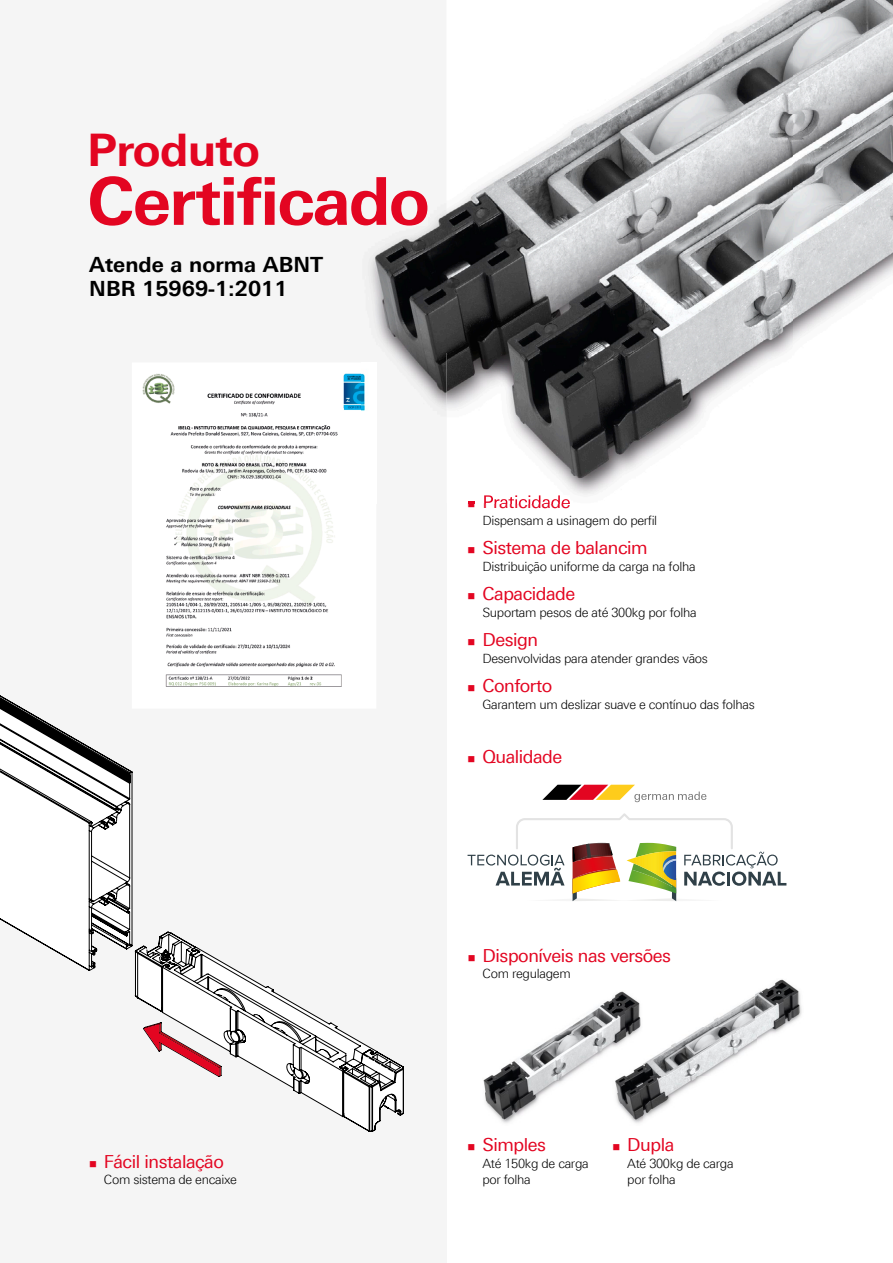
<style>
.page{position:relative;width:893px;height:1263px;background:#fff}
.page>*{position:absolute;margin:0;border:0;box-sizing:border-box;transform-origin:0 0}
.t1{font:700 66px "LT Univers Basic";letter-spacing:-.025em;color:#e30521}
.t2{font:700 45px "LT Univers Basic";letter-spacing:-.015em;color:#e30521}
.t3{font:700 21px/24px "LT Univers Basic";color:#000}
.t4{font:18px "LT Univers Basic";letter-spacing:-.025em;color:#e30521}
.t5{font:300 12.75px/16.5px "LT Univers Basic";letter-spacing:-.025em;color:#000}
</style>
<div class="page">
<div style="left:0;top:0;width:446px;height:1263px;background:#f5f5f5"></div>
<svg style="left:0;top:695px;width:404px;height:437px"></svg>
<svg style="left:144px;top:1023px;width:77px;height:53px"></svg>
<img style="left:483px;top:1000px;width:129px;height:81px">
<img style="left:483px;top:1081px;width:80px;height:42px">
<img style="left:704px;top:994px;width:52px;height:33px">
<img style="left:756px;top:979px;width:46px;height:64px">
<img style="left:642px;top:1027px;width:114px;height:95px">
<img style="left:612px;top:991px;width:30px;height:132px">
<img style="left:132px;top:373px;width:244px;height:336px">
<img style="left:370px;top:0;width:523px;height:502px">
<img style="left:362px;top:176px;width:65px;height:50px">
<img style="left:484px;top:495px;width:86px;height:8px">
<div style="left:362px;top:362px;width:14px;height:141px;background:#fff"></div>
<svg style="left:542px;top:785px;width:164px;height:17px"></svg>
<svg style="left:468px;top:813px;width:318px;height:88px"></svg>
<h2 class="t2" style="left:87px;top:123px;width:174px">Produto</h2>
<h1 class="t1" style="left:87px;top:162px;width:344px">Certificado</h1>
<h3 class="t3" style="left:89px;top:252px;width:235px">Atende a norma ABNT<br>NBR 15969-1:2011</h3>
<h3 class="t4" style="left:89px;top:1151px;width:136px">■ Fácil instalação</h3>
<p class="t5" style="left:104px;top:1171px;width:134px">Com sistema de encaixe</p>
<h3 class="t4" style="left:468px;top:492px;width:105px">■ Praticidade</h3>
<p class="t5" style="left:482px;top:512px;width:176px">Dispensam a usinagem do perfil</p>
<h3 class="t4" style="left:468px;top:538px;width:182px">■ Sistema de balancim</h3>
<p class="t5" style="left:482px;top:558px;width:215px">Distribuição uniforme da carga na folha</p>
<h3 class="t4" style="left:468px;top:583px;width:109px">■ Capacidade</h3>
<p class="t5" style="left:482px;top:604px;width:216px">Suportam pesos de até 300kg por folha</p>
<h3 class="t4" style="left:468px;top:629px;width:72px">■ Design</h3>
<p class="t5" style="left:482px;top:650px;width:227px">Desenvolvidas para atender grandes vãos</p>
<h3 class="t4" style="left:468px;top:675px;width:86px">■ Conforto</h3>
<p class="t5" style="left:482px;top:696px;width:274px">Garantem um deslizar suave e contínuo das folhas</p>
<h3 class="t4" style="left:468px;top:747px;width:96px">■ Qualidade</h3>
<h3 class="t4" style="left:468px;top:945px;width:205px">■ Disponíveis nas versões</h3>
<p class="t5" style="left:483px;top:965px;width:90px">Com regulagem</p>
<h3 class="t4" style="left:468px;top:1134px;width:80px">■ Simples</h3>
<p class="t5" style="left:482px;top:1155px;width:108px">Até 150kg de carga por folha</p>
<h3 class="t4" style="left:612px;top:1134px;width:63px">■ Dupla</h3>
<p class="t5" style="left:627px;top:1155px;width:108px">Até 300kg de carga por folha</p>
</div>
